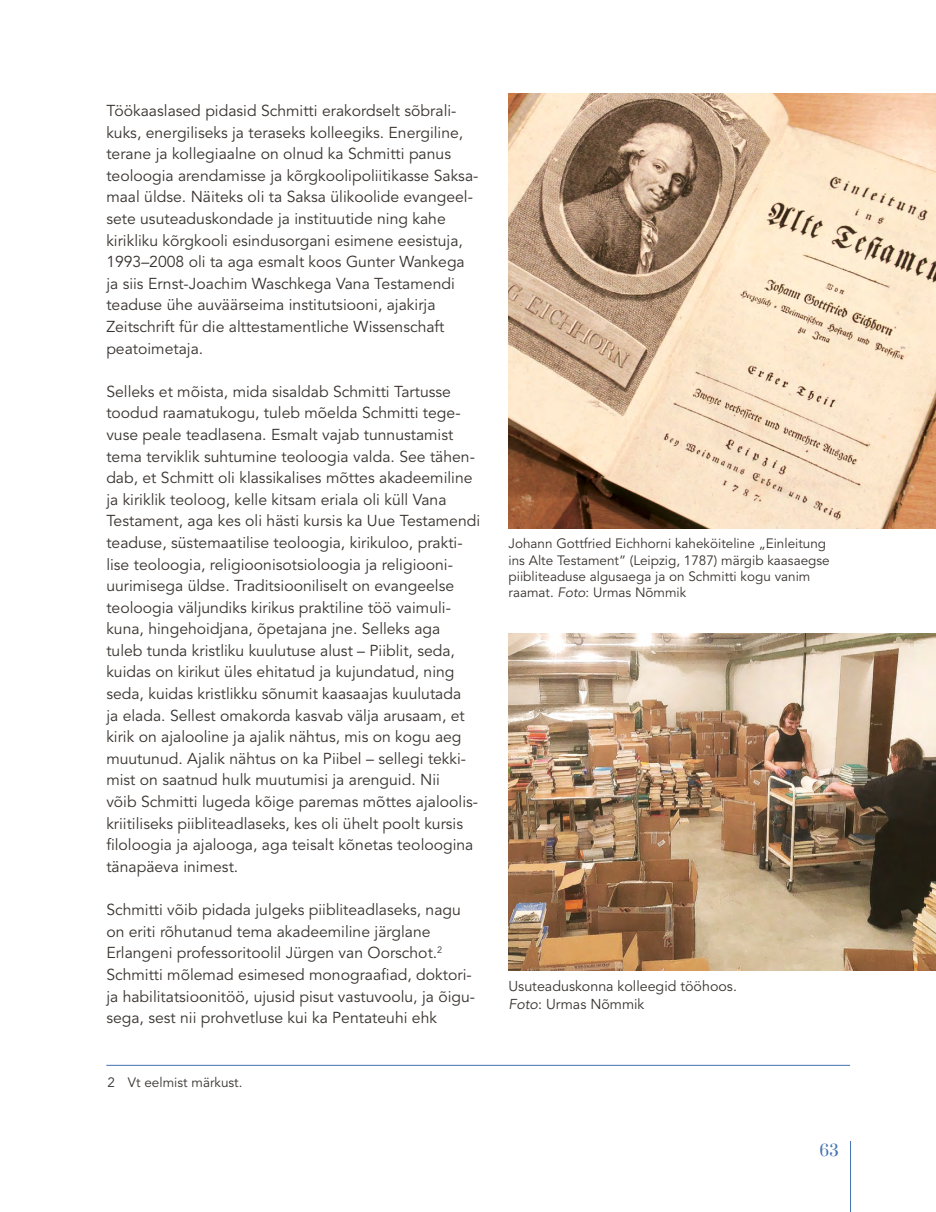
<style>
.page{position:relative;width:936px;height:1212px;background:#fff}
.page>*{position:absolute;margin:0;border:0;box-sizing:border-box;transform-origin:0 0}
.t1{font:15.75px/21.6px "Avenir LT Std";color:#38322e}
.t2{font:15px "Prata";color:#4373b0}
.t3{font:14.25px/18px "Avenir LT Std";color:#38322e}
.t4{font:13.5px/16.2px "Avenir LT Std";color:#38322e}
.s1{font-style:italic}
</style>
<div class="page">
<hr style="left:850px;top:1141px;width:1px;height:71px;background:#4373b0">
<hr style="left:106px;top:1065px;width:744px;height:1px;background:#4272b2">
<img style="left:508px;top:634px;width:427px;height:337px">
<img style="left:508px;top:94px;width:427px;height:435px">
<p class="t1" style="left:106px;top:100px;width:373px">Töökaaslased pidasid Schmitti erakordselt sõbrali&shy;kuks, energiliseks ja teraseks kolleegiks. Energiline, terane ja kollegiaalne on olnud ka Schmitti panus teoloogia arendamisse ja kõrgkoolipoliitikasse Saksa&shy;maal üldse. Näiteks oli ta Saksa ülikoolide evangeel&shy;sete usuteaduskondade ja instituutide ning kahe kirikliku kõrgkooli esindusorgani esimene eesistuja, 1993–2008 oli ta aga esmalt koos Gunter Wankega ja siis Ernst-Joachim Waschkega Vana Testamendi teaduse ühe auväärseima institutsiooni, ajakirja Zeitschrift für die alttestamentliche Wissenschaft peatoimetaja.</p>
<p class="t1" style="left:106px;top:381px;width:375px">Selleks et mõista, mida sisaldab Schmitti Tartusse toodud raamatukogu, tuleb mõelda Schmitti tege&shy;vuse peale teadlasena. Esmalt vajab tunnustamist tema terviklik suhtumine teoloogia valda. See tähen&shy;dab, et Schmitt oli klassikalises mõttes akadeemiline ja kiriklik teoloog, kelle kitsam eriala oli küll Vana Testament, aga kes oli hästi kursis ka Uue Testamendi teaduse, süstemaatilise teoloogia, kirikuloo, prakti&shy;lise teoloogia, religioonisotsioloogia ja religiooni&shy;uurimisega üldse. Traditsiooniliselt on evangeelse teoloogia väljundiks kirikus praktiline töö vaimuli&shy;kuna, hingehoidjana, õpetajana jne. Selleks aga tuleb tunda kristliku kuulutuse alust – Piiblit, seda, kuidas on kirikut üles ehitatud ja kujundatud, ning seda, kuidas kristlikku sõnumit kaasaajas kuulutada<br>ja elada. Sellest omakorda kasvab välja arusaam, et kirik on ajalooline ja ajalik nähtus, mis on kogu aeg muutunud. Ajalik nähtus on ka Piibel – sellegi tekki&shy;mist on saatnud hulk muutumisi ja arenguid. Nii<br>võib Schmitti lugeda kõige paremas mõttes ajaloolis&shy;kriitiliseks piibliteadlaseks, kes oli ühelt poolt kursis filoloogia ja ajalooga, aga teisalt kõnetas teoloogina tänapäeva inimest.</p>
<p class="t1" style="left:106px;top:899px;width:370px">Schmitti võib pidada julgeks piibliteadlaseks, nagu on eriti rõhutanud tema akadeemiline järglane Erlangeni professoritoolil Jürgen van Oorschot.<sup>2<br></sup>Schmitti mõlemad esimesed monograafiad, doktori&shy;ja habilitatsioonitöö, ujusid pisut vastuvoolu, ja õigu&shy;sega, sest nii prohvetluse kui ka Pentateuhi ehk</p>
<p class="t4" style="left:107px;top:1074px;width:137px">2 Vt eelmist märkust.</p>
<p class="t4" style="left:508px;top:536px;width:323px">Johann Gottfried Eichhorni kaheköiteline „Einleitung ins Alte Testament” (Leipzig, 1787) märgib kaasaegse piibliteaduse algusaega ja on Schmitti kogu vanim raamat. <span class="s1">Foto</span>: Urmas Nõmmik</p>
<p class="t3" style="left:508px;top:977px;width:230px">Usuteaduskonna kolleegid tööhoos.<br><span class="s1">Foto</span>: Urmas Nõmmik</p>
<p class="t2" style="left:819px;top:1138px;width:21px">63</p>
</div>
